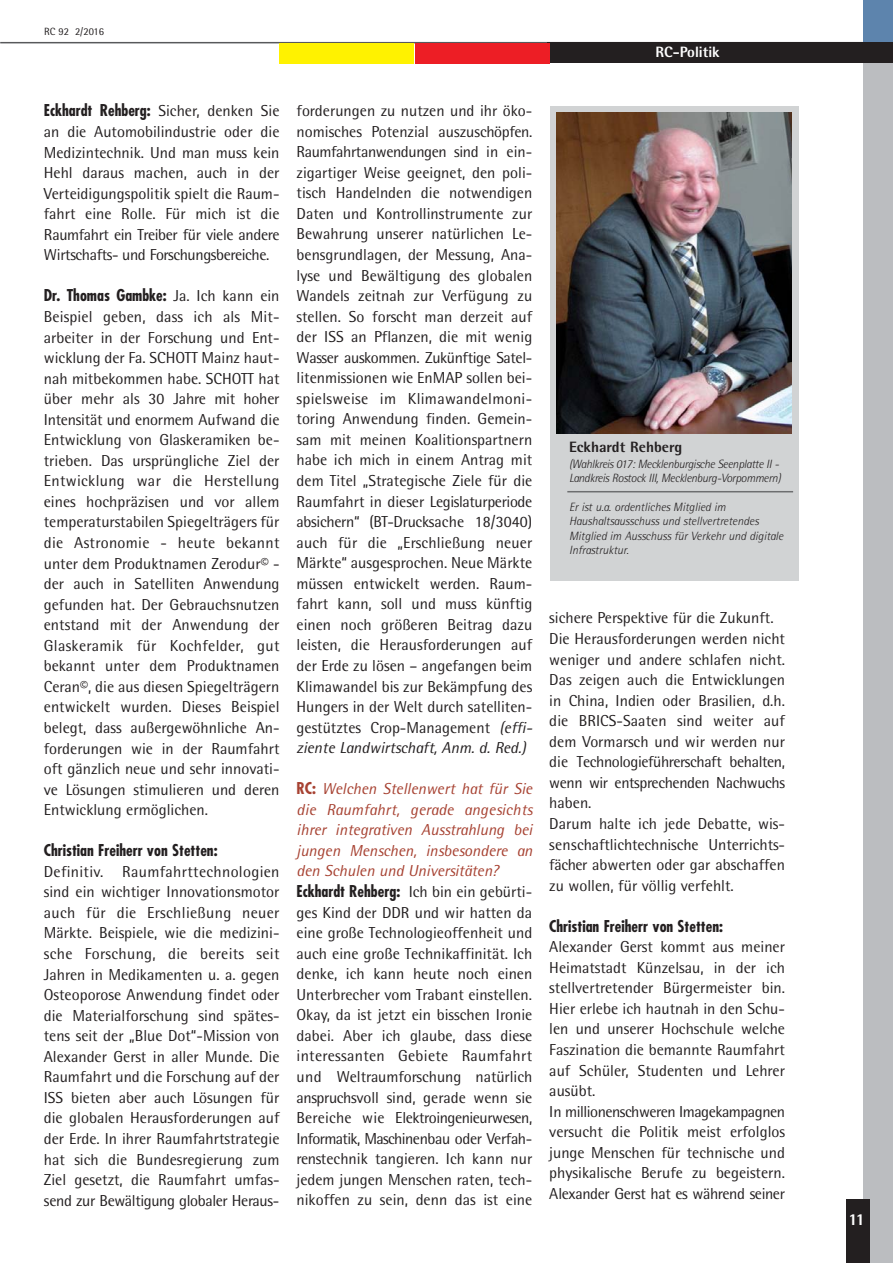
<style>
.page{position:relative;width:893px;height:1263px;background:#fff}
.page>*{position:absolute;margin:0;border:0;box-sizing:border-box;transform-origin:0 0}
.t1{font:800 16.5px "AT Rotis Semi Sans";color:#fff}
.t2{font:15.9px/20.5px "AT Rotis Semi Sans";color:#231f20;text-align:justify}
.t3{font:700 condensed 15.9px "Futura";color:#231f20}
.t4{font:800 15px "AT Rotis Semi Sans";color:#231f20}
.t5{font:800 15px "AT Rotis Semi Sans";color:#fff}
.t6{font:italic 300 12px/14.4px "AT Rotis Semi Sans";color:#231f20}
.t7{font:italic 300 12px/14.4px "AT Rotis Semi Sans";letter-spacing:-.02em;color:#231f20}
.t8{font:10.5px "AT Rotis Semi Sans";color:#231f20}
.s1{font-family:"AT Rotis Semi Sans";font-weight:400;font-stretch:normal}
.s2{font-style:italic}
.s3{font-family:"Futura";font-weight:700;font-stretch:condensed;color:#a74232}
.s4{font-style:italic;color:#a74232}
.s5{font-family:"Futura";font-weight:700;font-stretch:condensed}
</style>
<div class="page">
<div style="left:863px;top:0;width:29px;height:1263px;background:#bbbdc0"></div>
<div style="left:846px;top:1199px;width:24px;height:64px;background:#231f20"></div>
<hr style="left:0;top:42px;width:892px;height:1px;background:#58595b">
<div style="left:863px;top:0;width:29px;height:47px;background:#5d84ad"></div>
<div style="left:547px;top:42px;width:345px;height:21px;background:#231f20"></div>
<div style="left:415px;top:43px;width:135px;height:21px;background:#ed1e25"></div>
<div style="left:279px;top:43px;width:135px;height:21px;background:#fff200"></div>
<div style="left:550px;top:106px;width:249px;height:475px;background:#d1d3d4"></div>
<hr style="left:567px;top:491px;width:226px;height:1px;background:#6d6e70">
<img style="left:557px;top:113px;width:234px;height:320px">
<p class="t8" style="left:44px;top:28px;width:61px">RC 92 2/2016</p>
<p class="t5" style="left:655px;top:47px;width:66px">RC-Politik</p>
<p class="t3" style="left:44px;top:104px;width:237px">Eckhardt Rehberg: <span class="s1">Sicher, denken Sie</span></p>
<p class="t2" style="left:44px;top:123px;width:237px">an die Automobilindustrie oder die Me dizin technik. Und man muss kein Hehl daraus machen, auch in der Vertei digungspolitik spielt die Raum - fahrt eine Rolle. Für mich ist die Raumfahrt ein Treiber für viele andere Wirt schafts- und Forschungs bereiche.</p>
<p class="t3" style="left:44px;top:289px;width:237px">Dr. Thomas Gambke: <span class="s1">Ja. Ich kann ein</span></p>
<p class="t2" style="left:44px;top:308px;width:237px">Beispiel geben, dass ich als Mit - arbeiter in der Forschung und Ent - wicklung der Fa. SCHOTT Mainz haut&shy;nah mitbekommen habe. SCHOTT hat über mehr als 30 Jahre mit hoher Intensität und enormem Aufwand die Entwicklung von Glas keramiken be - trieben. Das ursprüngliche Ziel der Entwicklung war die Herstel lung eines hochpräzisen und vor allem temperaturstabilen Spiegelträgers für die Astronomie - heute bekannt unter dem Produktnamen Zerodur© - der auch in Satelliten Anwendung gefunden hat. Der Gebrauchsnutzen entstand mit der Anwendung der Glaskeramik für Koch felder, gut bekannt unter dem Pro duktnamen Ceran©, die aus diesen Spiegelträgern entwickelt wurden. Dieses Beispiel belegt, dass außergewöhnliche An - for derungen wie in der Raumfahrt oft gänzlich neue und sehr innovati&shy;ve Lösungen stimulieren und deren Entwicklung ermöglichen.</p>
<p class="t3" style="left:44px;top:843px;width:175px">Christian Freiherr von Stetten:</p>
<p class="t2" style="left:44px;top:863px;width:237px">Definitiv. Raumfahrttechnologien sind ein wichtiger Innovationsmotor auch für die Erschließung neuer Märkte. Beispiele, wie die medizini&shy;sche For schung, die bereits seit Jahren in Medi kamenten u. a. gegen Osteo po rose Anwendung findet oder die Ma terialforschung sind spätes&shy;tens seit der „Blue Dot“-Mission von Alexander Gerst in aller Munde. Die Raumfahrt und die Forschung auf der ISS bieten aber auch Lösungen für die globalen Heraus forderungen auf der Erde. In ihrer Raumfahrtstrategie hat sich die Bun des regierung zum Ziel gesetzt, die Raumfahrt umfas&shy;send zur Be wältigung globaler Her aus -</p>
<p class="t2" style="left:297px;top:102px;width:237px">for de run gen zu nutzen und ihr öko&shy;nomisches Potenzial auszuschöpfen.<br>Raum fahrt anwendungen sind in ein&shy;zigartiger Weise geeignet, den poli&shy;tisch Han delnden die notwendigen Daten und Kontrollinstrumente zur Bewah rung unserer natürlichen Le - bens grund lagen, der Messung, Ana - lyse und Bewältigung des globalen Wandels zeitnah zur Verfügung zu stellen. So forscht man derzeit auf der ISS an Pflanzen, die mit wenig Wasser auskommen. Zukünftige Satel - litenmis sionen wie EnMAP sollen bei&shy;spielsweise im Klimawandelmoni - toring An wen dung finden. Gemein - sam mit meinen Koalitionspartnern habe ich mich in einem Antrag mit dem Titel „Strate gische Ziele für die Raumfahrt in dieser Legislaturperiode absichern“ (BT-Druck sache 18/3040) auch für die „Er schließung neuer Märkte“ ausgesprochen. Neue Märkte müssen entwickelt werden. Raum - fahrt kann, soll und muss künftig einen noch größeren Beitrag dazu leisten, die Heraus for derungen auf der Erde zu lösen – angefangen beim Klima wan del bis zur Bekämpfung des Hungers in der Welt durch satelliten&shy;gestütztes Crop-Mana gement <span class="s2">(effi&shy;ziente Landwirtschaft, Anm. d. Red.)</span></p>
<p class="t2" style="left:297px;top:780px;width:238px;text-align:left"><span class="s3">RC:</span> <span class="s4">Welchen Stellenwert hat für Sie die Raumfahrt, gerade angesichts ihrer integrativen Ausstrahlung bei jungen Menschen, insbesondere an den Schulen und Universitäten?<br></span><span class="s5">Eckhardt Rehberg:</span> Ich bin ein gebürti&shy;ges Kind der DDR und wir hatten da eine große Technologieoffenheit und auch eine große Technikaffinität. Ich denke, ich kann heute noch einen Unterbrecher vom Trabant einstellen.<br>Okay, da ist jetzt ein bisschen Ironie dabei. Aber ich glaube, dass diese interessanten Gebiete Raumfahrt und Welt raumforschung natürlich anspruchs voll sind, gerade wenn sie Bereiche wie Elektroingenieurwesen, In for matik, Maschi nenbau oder Verfah - rens technik tangieren. Ich kann nur jedem jungen Men schen raten, tech&shy;nikoffen zu sein, denn das ist eine</p>
<p class="t4" style="left:569px;top:442px;width:115px">Eckhardt Rehberg</p>
<p class="t7" style="left:569px;top:458px;width:213px">(Wahlkreis 017: Mecklenburgische Seenplatte II -<br>Landkreis Rostock III, Mecklenburg-Vorpommern)</p>
<p class="t6" style="left:569px;top:501px;width:216px">Er ist u.a. ordentliches Mitglied im Haushaltsausschuss und stellvertretendes Mitglied im Ausschuss für Verkehr und digitale Infrastruktur.</p>
<p class="t2" style="left:549px;top:609px;width:237px;text-align:left">sichere Perspektive für die Zukunft.<br>Die Herausforderungen werden nicht weniger und andere schlafen nicht.<br>Das zeigen auch die Entwicklungen in China, Indien oder Brasilien, d.h. die BRICS-Saaten sind weiter auf dem Vormarsch und wir werden nur die Technolo gieführerschaft behalten, wenn wir entsprechenden Nach wuchs haben.<br>Darum halte ich jede Debatte, wis&shy;senschaftlichtechnische Unterrichts - fächer abwerten oder gar abschaffen zu wollen, für völlig verfehlt.</p>
<p class="t3" style="left:549px;top:919px;width:175px">Christian Freiherr von Stetten:</p>
<p class="t2" style="left:549px;top:938px;width:237px;text-align:left">Alexander Gerst kommt aus meiner Heimatstadt Künzelsau, in der ich stellvertretender Bürgermeister bin.<br>Hier erlebe ich hautnah in den Schu - len und unserer Hochschule welche Faszination die bemannte Raumfahrt auf Schüler, Studenten und Lehrer ausübt.<br>In millionenschweren Imagekampagnen versucht die Politik meist erfolglos junge Menschen für technische und physikalische Berufe zu begeistern.<br>Alexander Gerst hat es während seiner</p>
<p class="t1" style="left:848px;top:1213px;width:18px">11</p>
</div>
